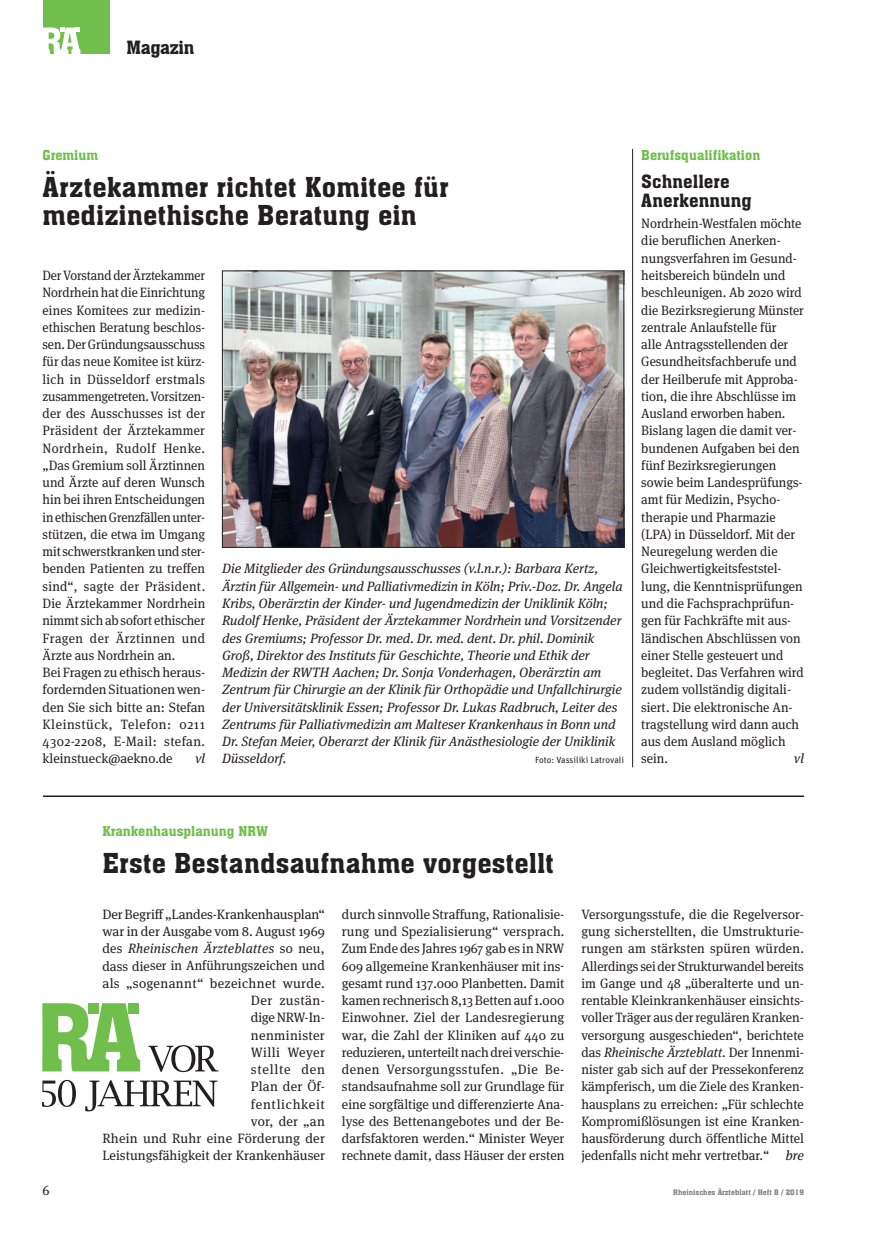
<style>
.page{position:relative;width:872px;height:1234px;background:#fff}
.page>*{position:absolute;margin:0;border:0;box-sizing:border-box;transform-origin:0 0}
.t1{font:27px/28.5px "Aachen BT";letter-spacing:.005em;color:#231f20}
.t2{font:18px/19.5px "Aachen BT";letter-spacing:.005em;color:#231f20}
.t3{font:18px "Aachen BT";letter-spacing:-.02em;color:#231f20}
.t4{font:13.5px/17.2px "Meta Serif OT";color:#231f20;text-align:justify}
.t5{font:13.5px/17.2px "Meta Serif OT";color:#231f20;scale:.96 1}
.t6{font:13.5px/17.2px "Meta Serif OT";color:#231f20;scale:.94 1}
.t7{font:italic 13.5px/17.2px "Meta Serif OT";color:#231f20}
.t8{font:13.5px "Aachen BT";color:#70bf4c}
.t9{font:9px "Unit";color:#231f20}
.t10{font:7.5px "Aachen BT";color:#808285}
.s1{font-style:italic}
</style>
<div class="page">
<div style="left:43px;top:0;width:66px;height:54px;background:#70bf4c"></div>
<svg style="left:43px;top:28px;width:37px;height:26px"></svg>
<hr style="left:43px;top:795px;width:761px;height:1px;background:#231f20">
<img style="left:224px;top:273px;width:398px;height:272px">
<div style="left:222px;top:271px;width:402px;height:276px;border:1px solid #231f20"></div>
<svg style="left:42px;top:1003px;width:98px;height:68px"></svg>
<div style="left:88px;top:1002px;width:11px;height:11px;background:#70bf4c"></div>
<div style="left:129px;top:1002px;width:10px;height:11px;background:#70bf4c"></div>
<svg style="left:148px;top:1045px;width:70px;height:26px"></svg>
<svg style="left:42px;top:1079px;width:34px;height:27px"></svg>
<svg style="left:85px;top:1080px;width:132px;height:31px"></svg>
<hr style="left:632px;top:149px;width:1px;height:618px;background:#231f20">
<h2 class="t3" style="left:126px;top:36px;width:69px">Magazin</h2>
<p class="t8" style="left:43px;top:146px;width:57px">Gremium</p>
<h1 class="t1" style="left:43px;top:172px;width:407px">Ärztekammer richtet Komitee für medizinethische Beratung ein</h1>
<p class="t6" style="left:43px;top:266px;width:175px">Der Vorstand der Ärztekammer<br>Nordrhein hat die Einrichtung eines Komitees zur medizin&shy;ethischen Beratung beschlos&shy;sen. Der Gründungsausschuss für das neue Komitee ist kürz&shy;lich in Düsseldorf erstmals zusammengetreten. Vorsitzen&shy;der des Ausschusses ist der<br>Präsident der Ärztekammer<br>Nordrhein, Rudolf Henke. „Das Gremium soll Ärztinnen und Ärzte auf deren Wunsch hin bei ihren Entscheidungen in ethischen Grenzfällen unter&shy;stützen, die etwa im Umgang mit schwerstkranken und ster&shy;benden Patienten zu treffen sind“, sagte der Präsident.<br>Die Ärztekammer Nordrhein nimmt sich ab sofort ethischer<br>Fragen der Ärztinnen und<br>Ärzte aus Nordrhein an.<br>Bei Fragen zu ethisch heraus&shy;fordernden Situationen wen&shy;den Sie sich bitte an: Stefan<br>Kleinstück, Telefon: 0211<br>4302-2208, E-Mail: stefan. kleinstueck@aekno.de</p>
<p class="t7" style="left:222px;top:560px;width:402px">Die Mitglieder des Gründungsausschusses (v.l.n.r.): Barbara Kertz, Ärztin für Allgemein- und Palliativmedizin in Köln; Priv.-Doz. Dr. Angela Kribs, Oberärztin der Kinder- und Jugendmedizin der Uniklinik Köln; Rudolf Henke, Präsident der Ärztekammer Nordrhein und Vorsitzender des Gremiums; Professor Dr. med. Dr. med. dent. Dr. phil. Dominik Groß, Direktor des Instituts für Geschichte, Theorie und Ethik der Medizin der RWTH Aachen; Dr. Sonja Vonderhagen, Oberärztin am Zentrum für Chirurgie an der Klinik für Orthopädie und Unfallchirurgie der Universitätsklinik Essen; Professor Dr. Lukas Radbruch, Leiter des Zentrums für Palliativmedizin am Malteser Krankenhaus in Bonn und Dr. Stefan Meier, Oberarzt der Klinik für Anästhesiologie der Uniklinik Düsseldorf.</p>
<p class="t7" style="left:195px;top:749px;width:11px">vl</p>
<p class="t9" style="left:535px;top:754px;width:90px">Foto: Vassiliki Latrovali</p>
<p class="t8" style="left:641px;top:146px;width:120px">Berufsqualifikation</p>
<h2 class="t2" style="left:641px;top:171px;width:112px">Schnellere<br>Anerkennung</h2>
<p class="t5" style="left:641px;top:215px;width:171px">Nordrhein-Westfalen möchte die beruflichen Anerken&shy;nungsverfahren im Gesund&shy;heitsbereich bündeln und beschleunigen. Ab 2020 wird die Bezirksregierung Münster zentrale Anlaufstelle für<br>alle Antragsstellenden der<br>Gesundheitsfachberufe und der Heilberufe mit Approba&shy;tion, die ihre Abschlüsse im<br>Ausland erworben haben.<br>Bislang lagen die damit ver&shy;bundenen Aufgaben bei den fünf Bezirksregierungen sowie beim Landesprüfungs&shy;amt für Medizin, Psycho&shy;therapie und Pharmazie (LPA) in Düsseldorf. Mit der<br>Neuregelung werden die<br>Gleichwertigkeitsfeststel&shy;lung, die Kenntnisprüfungen und die Fachsprachprüfun&shy;gen für Fachkräfte mit aus&shy;ländischen Abschlüssen von einer Stelle gesteuert und begleitet. Das Verfahren wird zudem vollständig digitali&shy;siert. Die elektronische An&shy;tragstellung wird dann auch aus dem Ausland möglich sein.</p>
<p class="t7" style="left:794px;top:749px;width:11px">vl</p>
<p class="t8" style="left:102px;top:822px;width:167px">Krankenhausplanung NRW</p>
<h1 class="t1" style="left:102px;top:848px;width:453px">Erste Bestandsaufnahme vorgestellt</h1>
<p class="t4" style="left:102px;top:905px;width:224px;text-align:right">Der Begriff „Landes-Krankenhausplan“ war in der Ausgabe vom 8. August 1969 des <span class="s1">Rheinischen Ärzteblattes</span> so neu, dass dieser in Anführungszeichen und als „sogenannt“ bezeichnet wurde.<br>Der zustän-<br>dige NRW-In-<br>nenminister<br>Willi Weyer<br>stellte den<br>Plan der Öf-<br>fentlichkeit<br>vor, der „an<br>Rhein und Ruhr eine Förderung der<br>Leistungsfähigkeit der Krankenhäuser</p>
<p class="t4" style="left:342px;top:905px;width:224px">durch sinnvolle Straffung, Rationalisie&shy;rung und Spezialisierung“ versprach.<br>Zum Ende des Jahres 1967 gab es in NRW 609 allgemeine Krankenhäuser mit ins&shy;gesamt rund 137.000 Planbetten. Damit kamen rechnerisch 8,13 Betten auf 1.000<br>Einwohner. Ziel der Landesregierung war, die Zahl der Kliniken auf 440 zu reduzieren, unterteilt nach drei verschie&shy;denen Versorgungsstufen. „Die Be&shy;standsaufnahme soll zur Grundlage für eine sorgfältige und differenzierte Ana&shy;lyse des Bettenangebotes und der Be&shy;darfsfaktoren werden.“ Minister Weyer rechnete damit, dass Häuser der ersten</p>
<p class="t4" style="left:581px;top:905px;width:224px">Versorgungsstufe, die die Regelversor&shy;gung sicherstellten, die Umstrukturie&shy;rungen am stärksten spüren würden.<br>Allerdings sei der Strukturwandel bereits im Gange und 48 „überalterte und un&shy;rentable Kleinkrankenhäuser einsichts&shy;voller Träger aus der regulären Kranken&shy;versorgung ausgeschieden“, berichtete das <span class="s1">Rheinische Ärzteblatt</span>. Der Innenmi&shy;nister gab sich auf der Pressekonferenz kämpferisch, um die Ziele des Kranken&shy;hausplans zu erreichen: „Für schlechte Kompromißlösungen ist eine Kranken&shy;hausförderung durch öffentliche Mittel jedenfalls nicht mehr vertretbar.“ <span class="s1">bre</span></p>
<p class="t4" style="left:43px;top:1181px;width:9px">6</p>
<p class="t10" style="left:673px;top:1187px;width:132px">Rheinisches Ärzteblatt / Heft 8 / 2019</p>
</div>
